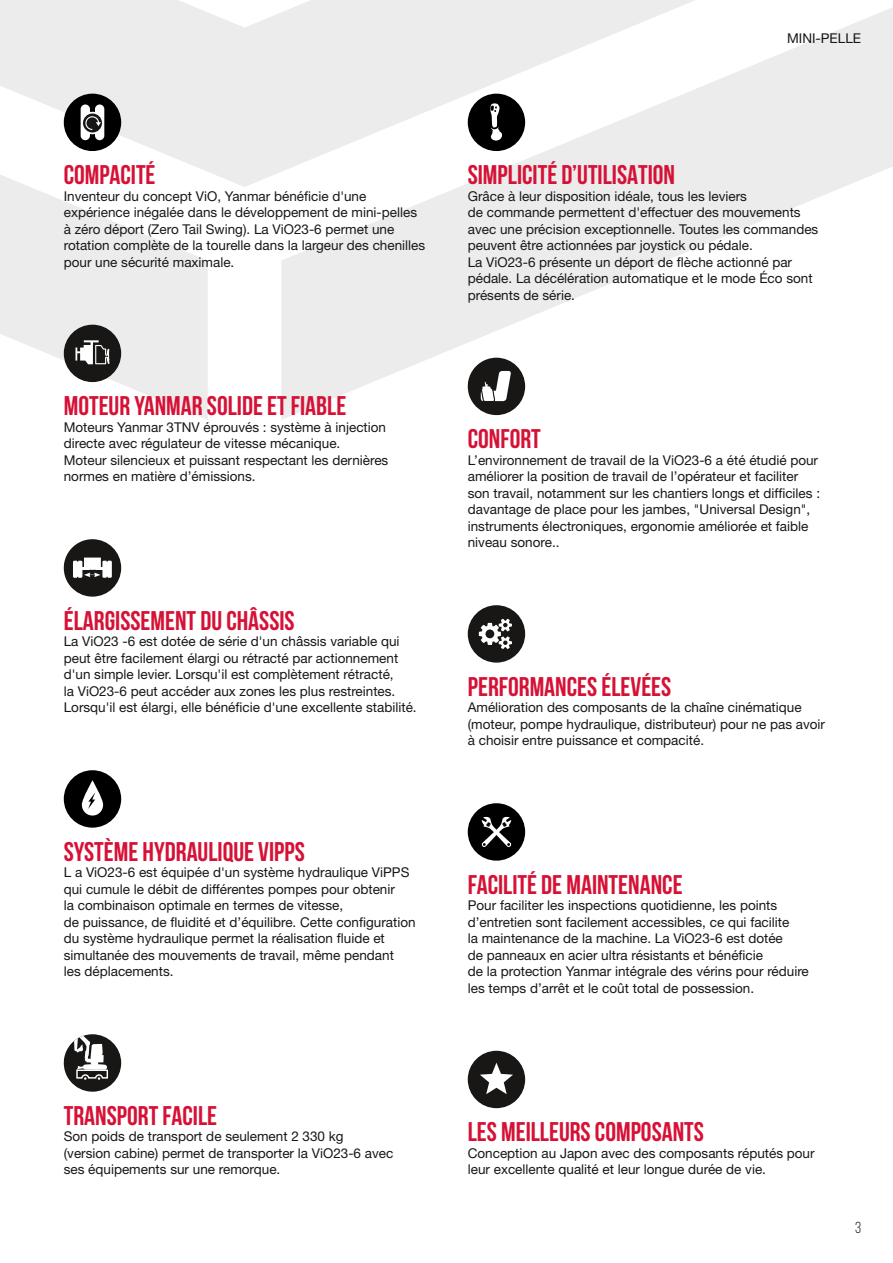
<style>
.page{position:relative;width:893px;height:1263px;background:#fff}
.page>*{position:absolute;margin:0;border:0;box-sizing:border-box;transform-origin:0 0}
.t1{font:700 27px "Bebas Neue";color:#d61136}
.t2{font:15.9px "Bebas Neue";color:#181716}
.t3{font:13.5px/16.5px "Helvetica Neue LT Std";color:#181716}
</style>
<div class="page">
<svg style="left:281px;top:7px;width:612px;height:413px"></svg>
<svg style="left:0;top:0;width:696px;height:187px;fill:#ececec"></svg>
<svg style="left:0;top:174px;width:208px;height:246px;fill:#ececec"></svg>
<div style="left:64px;top:94px;width:57px;height:57px;background:#000;border-radius:50%"></div>
<svg style="left:81px;top:104px;width:23px;height:36px"></svg>
<div style="left:64px;top:325px;width:57px;height:57px;background:#181716;border-radius:50%"></div>
<svg style="left:76px;top:340px;width:34px;height:24px"></svg>
<svg style="left:64px;top:539px;width:57px;height:58px"></svg>
<div style="left:64px;top:770px;width:57px;height:58px;background:#000;border-radius:50%"></div>
<svg style="left:82px;top:780px;width:21px;height:35px"></svg>
<svg style="left:64px;top:1034px;width:57px;height:58px"></svg>
<div style="left:468px;top:94px;width:57px;height:57px;background:#000;border-radius:50%"></div>
<svg style="left:490px;top:103px;width:12px;height:38px"></svg>
<svg style="left:468px;top:358px;width:57px;height:57px"></svg>
<div style="left:468px;top:605px;width:57px;height:58px;background:#181716;border-radius:50%"></div>
<svg style="left:479px;top:619px;width:33px;height:30px"></svg>
<div style="left:468px;top:803px;width:57px;height:58px;background:#000;border-radius:50%"></div>
<svg style="left:481px;top:816px;width:30px;height:31px"></svg>
<div style="left:468px;top:1051px;width:57px;height:57px;background:#181716;border-radius:50%"></div>
<svg style="left:480px;top:1063px;width:33px;height:31px"></svg>
<p class="t3" style="left:787px;top:29px;width:76px">MINI-PELLE</p>
<h1 class="t1" style="left:64px;top:160px;width:93px">COMPACITÉ</h1>
<p class="t3" style="left:64px;top:187px;width:363px">Inventeur du concept ViO, Yanmar bénéficie d'une expérience inégalée dans le développement de mini-pelles à zéro déport (Zero Tail Swing). La ViO23-6 permet une rotation complète de la tourelle dans la largeur des chenilles pour une sécurité maximale.</p>
<h1 class="t1" style="left:64px;top:391px;width:284px">MOTEUR YANMAR SOLIDE ET FIABLE</h1>
<p class="t3" style="left:64px;top:418px;width:326px">Moteurs Yanmar 3TNV éprouvés : système à injection directe avec régulateur de vitesse mécanique.<br>Moteur silencieux et puissant respectant les dernières normes en matière d’émissions.</p>
<h1 class="t1" style="left:64px;top:605px;width:232px">ÉLARGISSEMENT DU CHÂSSIS</h1>
<p class="t3" style="left:64px;top:633px;width:354px">La ViO23 -6 est dotée de série d'un châssis variable qui peut être facilement élargi ou rétracté par actionnement d'un simple levier. Lorsqu'il est complètement rétracté,<br>la ViO23-6 peut accéder aux zones les plus restreintes.<br>Lorsqu'il est élargi, elle bénéficie d'une excellente stabilité.</p>
<h1 class="t1" style="left:64px;top:836px;width:243px">SYSTÈME HYDRAULIQUE ViPPS</h1>
<p class="t3" style="left:64px;top:864px;width:353px">L a ViO23-6 est équipée d'un système hydraulique ViPPS qui cumule le débit de différentes pompes pour obtenir<br>la combinaison optimale en termes de vitesse,<br>de puissance, de fluidité et d’équilibre. Cette configuration du système hydraulique permet la réalisation fluide et simultanée des mouvements de travail, même pendant<br>les déplacements.</p>
<h1 class="t1" style="left:468px;top:160px;width:209px">SIMPLICITÉ D’UTILISATION</h1>
<p class="t3" style="left:468px;top:187px;width:352px">Grâce à leur disposition idéale, tous les leviers<br>de commande permettent d'effectuer des mouvements avec une précision exceptionnelle. Toutes les commandes peuvent être actionnées par joystick ou pédale.<br>La ViO23-6 présente un déport de flèche actionné par pédale. La décélération automatique et le mode Éco sont présents de série.</p>
<h1 class="t1" style="left:468px;top:424px;width:75px">CONFORT</h1>
<p class="t3" style="left:468px;top:451px;width:354px">L’environnement de travail de la ViO23-6 a été étudié pour améliorer la position de travail de l’opérateur et faciliter son travail, notamment sur les chantiers longs et difficiles : davantage de place pour les jambes, "Universal Design", instruments électroniques, ergonomie améliorée et faible niveau sonore..</p>
<h1 class="t1" style="left:468px;top:671px;width:205px">PERFORMANCES ÉLEVÉES</h1>
<p class="t3" style="left:468px;top:699px;width:359px">Amélioration des composants de la chaîne cinématique (moteur, pompe hydraulique, distributeur) pour ne pas avoir à choisir entre puissance et compacité.</p>
<h1 class="t1" style="left:468px;top:869px;width:216px">FACILITÉ DE MAINTENANCE</h1>
<p class="t3" style="left:468px;top:897px;width:343px">Pour faciliter les inspections quotidienne, les points d’entretien sont facilement accessibles, ce qui facilite<br>la maintenance de la machine. La ViO23-6 est dotée<br>de panneaux en acier ultra résistants et bénéficie<br>de la protection Yanmar intégrale des vérins pour réduire les temps d’arrêt et le coût total de possession.</p>
<h1 class="t1" style="left:64px;top:1100px;width:155px">TRANSPORT FACILE</h1>
<p class="t3" style="left:64px;top:1128px;width:331px">Son poids de transport de seulement 2 330 kg (version cabine) permet de transporter la ViO23-6 avec ses équipements sur une remorque.</p>
<h1 class="t1" style="left:468px;top:1117px;width:238px">LES MEILLEURS COMPOSANTS</h1>
<p class="t3" style="left:468px;top:1144px;width:348px">Conception au Japon avec des composants réputés pour leur excellente qualité et leur longue durée de vie.</p>
<p class="t2" style="left:855px;top:1219px;width:8px">3</p>
</div>
